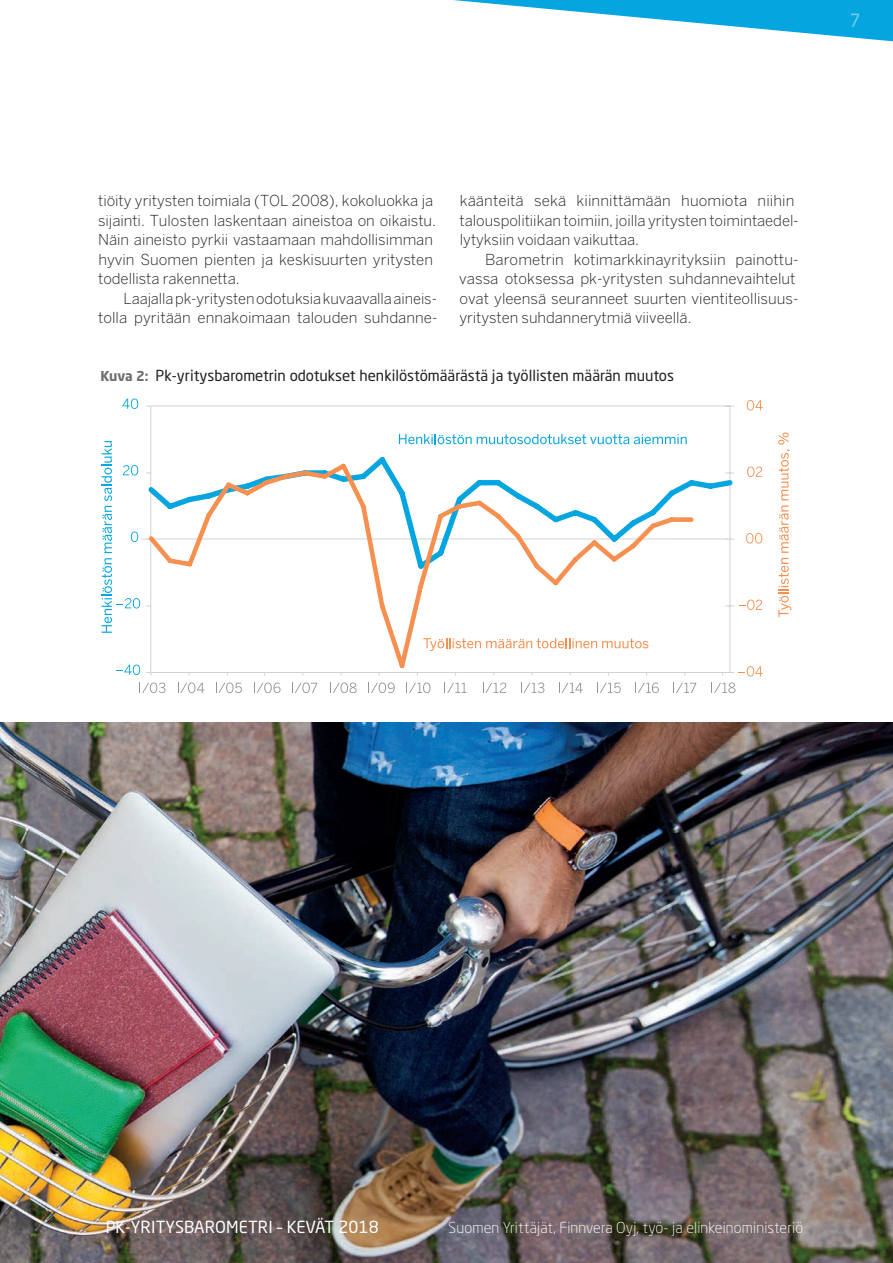
<style>
.page{position:relative;width:893px;height:1263px;background:#fff}
.page>*{position:absolute;margin:0;border:0;box-sizing:border-box;transform-origin:0 0}
.t1{font:18px "Benton Sans";color:#f2f3f4}
.t2{font:16.5px "Neo Sans Std";letter-spacing:.01em;color:#fff}
.t3{font:300 15px/19.5px "Benton Sans";color:#231f20}
.t4{font:15px "Neo Sans Std";color:#231f20}
.t5{font:300 15px "Neo Sans Std";letter-spacing:.01em;color:#fff}
.s1{font-weight:700;font-size:13.5px;color:#6c6d70}
</style>
<div class="page">
<svg style="left:453px;top:0;width:440px;height:42px"></svg>
<img style="left:0;top:723px;width:893px;height:540px">
<hr style="left:141px;top:538px;width:587px;height:1px;background:#d1d2d4">
<svg style="left:778px;top:450px;width:13px;height:167px"></svg>
<svg style="left:778px;top:432px;width:11px;height:12px"></svg>
<hr style="left:729px;top:406px;width:1px;height:266px;background:#d1d2d4">
<hr style="left:150px;top:406px;width:1px;height:266px;background:#d1d2d4">
<hr style="left:151px;top:672px;width:579px;height:1px;background:#d1d2d4">
<hr style="left:151px;top:406px;width:579px;height:1px;background:#d1d2d4">
<svg style="left:144px;top:452px;width:590px;height:121px"></svg>
<svg style="left:145px;top:460px;width:551px;height:212px"></svg>
<svg style="left:722px;top:666px;width:41px;height:10px"></svg>
<svg style="left:725px;top:600px;width:37px;height:10px"></svg>
<svg style="left:746px;top:533px;width:16px;height:10px"></svg>
<svg style="left:747px;top:467px;width:15px;height:10px"></svg>
<svg style="left:747px;top:400px;width:16px;height:10px"></svg>
<svg style="left:116px;top:665px;width:24px;height:10px"></svg>
<svg style="left:102px;top:441px;width:38px;height:192px"></svg>
<svg style="left:122px;top:398px;width:16px;height:11px"></svg>
<svg style="left:139px;top:682px;width:26px;height:11px"></svg>
<svg style="left:178px;top:682px;width:26px;height:11px"></svg>
<svg style="left:216px;top:682px;width:26px;height:11px"></svg>
<svg style="left:254px;top:682px;width:26px;height:11px"></svg>
<svg style="left:292px;top:682px;width:25px;height:11px"></svg>
<svg style="left:330px;top:682px;width:27px;height:11px"></svg>
<svg style="left:368px;top:682px;width:27px;height:11px"></svg>
<svg style="left:406px;top:682px;width:24px;height:11px"></svg>
<svg style="left:444px;top:683px;width:22px;height:10px"></svg>
<svg style="left:483px;top:682px;width:23px;height:11px"></svg>
<svg style="left:521px;top:682px;width:23px;height:11px"></svg>
<svg style="left:559px;top:683px;width:24px;height:10px"></svg>
<svg style="left:597px;top:683px;width:24px;height:10px"></svg>
<svg style="left:635px;top:682px;width:24px;height:11px"></svg>
<svg style="left:673px;top:683px;width:23px;height:10px"></svg>
<svg style="left:711px;top:682px;width:24px;height:11px"></svg>
<svg style="left:399px;top:434px;width:288px;height:10px"></svg>
<svg style="left:423px;top:638px;width:225px;height:13px"></svg>
<p class="t1" style="left:850px;top:10px;width:13px">7</p>
<p class="t3" style="left:98px;top:191px;width:340px">tiöity yritysten toimiala (TOL 2008), kokoluokka ja sijainti. Tulosten laskentaan aineistoa on oikaistu.<br>Näin aineisto pyrkii vastaamaan mahdollisimman hyvin Suomen pienten ja keskisuurten yritysten todellista rakennetta.</p>
<p class="t3" style="left:98px;top:288px;width:341px;text-align:right">Laajalla pk-yritysten odotuksia kuvaavalla aineis&shy;tolla pyritään ennakoimaan talouden suhdanne-</p>
<p class="t3" style="left:460px;top:191px;width:341px">käänteitä sekä kiinnittämään huomiota niihin talouspolitiikan toimiin, joilla yritysten toimintaedel&shy;lytyksiin voidaan vaikuttaa.</p>
<p class="t3" style="left:459px;top:249px;width:341px;text-indent:26px">Barometrin kotimarkkinayrityksiin painottu&shy;vassa otoksessa pk-yritysten suhdannevaihtelut ovat yleensä seuranneet suurten vientiteollisuus&shy;yritysten suhdannerytmiä viiveellä.</p>
<p class="t4" style="left:101px;top:366px;width:575px"><span class="s1">Kuva 2:</span> Pk-yritysbarometrin odotukset henkilöstömäärästä ja työllisten määrän muutos</p>
<p class="t2" style="left:106px;top:1216px;width:275px">PK-YRITYSBAROMETRI – KEVÄT 2018</p>
<p class="t5" style="left:448px;top:1218px;width:356px">Suomen Yrittäjät, Finnvera Oyj, työ- ja elinkeinoministeriö</p>
</div>
